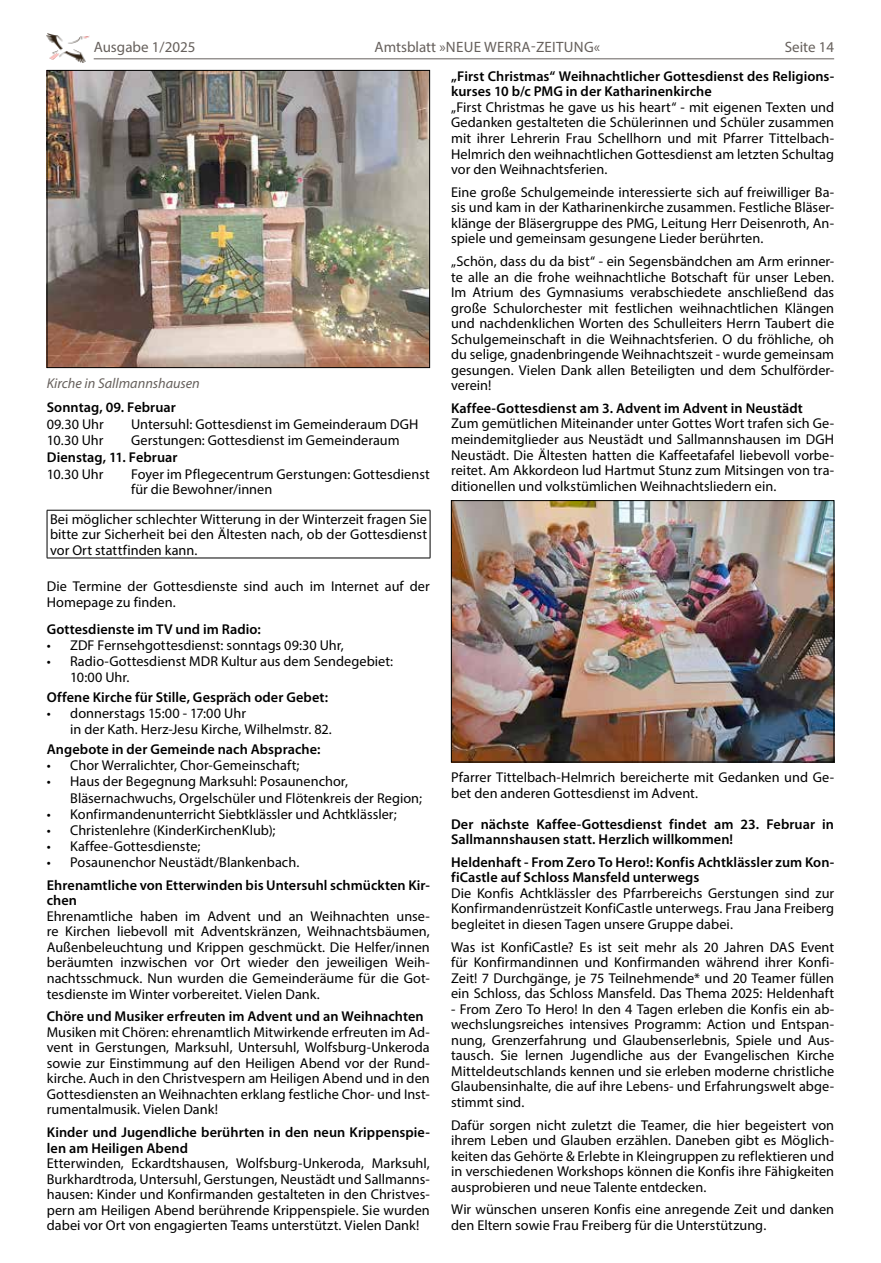
<style>
.page{position:relative;width:881px;height:1263px;background:#fff}
.page>*{position:absolute;margin:0;border:0;box-sizing:border-box;transform-origin:0 0}
.t1{font:15px "Myriad Pro";letter-spacing:.02em;color:#66605c}
.t2{font:15px "Myriad Pro";color:#66605c}
.t3{font:14.25px/15.6px "Myriad Pro";letter-spacing:.005em;color:#000;text-align:justify}
.t4{font:600 14.25px/15.6px "Myriad Pro";letter-spacing:.005em;color:#000}
.t5{font:italic 14.25px "Myriad Pro";color:#66605c}
</style>
<div class="page">
<hr style="left:94px;top:58px;width:739px;height:1px;background:#66605c">
<img style="left:47px;top:33px;width:42px;height:30px">
<img style="left:453px;top:502px;width:378px;height:258px">
<div style="left:451px;top:500px;width:382px;height:262px;border:1px solid #000"></div>
<img style="left:49px;top:72px;width:378px;height:294px">
<div style="left:47px;top:70px;width:382px;height:298px;border:1px solid #000"></div>
<hr style="left:47px;top:510px;width:1px;height:48px;background:#000">
<hr style="left:429px;top:510px;width:1px;height:48px;background:#000">
<hr style="left:47px;top:510px;width:383px;height:1px;background:#000">
<hr style="left:47px;top:558px;width:383px;height:1px;background:#000">
<p class="t2" style="left:94px;top:37px;width:103px">Ausgabe 1/2025</p>
<p class="t1" style="left:374px;top:37px;width:227px">Amtsblatt »NEUE WERRA-ZEITUNG«</p>
<p class="t2" style="left:784px;top:37px;width:51px">Seite 14</p>
<p class="t4" style="left:451px;top:68px;width:384px">„First Christmas“ Weihnachtlicher Gottesdienst des Religions&shy;kurses 10 b/c PMG in der Katharinenkirche</p>
<p class="t3" style="left:451px;top:99px;width:384px">„First Christmas he gave us his heart“ - mit eigenen Texten und Gedanken gestalteten die Schülerinnen und Schüler zusammen mit ihrer Lehrerin Frau Schellhorn und mit Pfarrer Tittelbach-Helmrich den weihnachtlichen Gottesdienst am letzten Schultag vor den Weihnachtsferien.</p>
<p class="t3" style="left:451px;top:184px;width:384px">Eine große Schulgemeinde interessierte sich auf freiwilliger Ba&shy;sis und kam in der Katharinenkirche zusammen. Festliche Bläser&shy;klänge der Bläsergruppe des PMG, Leitung Herr Deisenroth, An&shy;spiele und gemeinsam gesungene Lieder berührten.</p>
<p class="t3" style="left:451px;top:253px;width:384px">„Schön, dass du da bist“ - ein Segensbändchen am Arm erinner&shy;te alle an die frohe weihnachtliche Botschaft für unser Leben.<br>Im Atrium des Gymnasiums verabschiedete anschließend das große Schulorchester mit festlichen weihnachtlichen Klängen und nachdenklichen Worten des Schulleiters Herrn Taubert die Schulgemeinschaft in die Weihnachtsferien. O du fröhliche, oh du selige, gnadenbringende Weihnachtszeit - wurde gemeinsam gesungen. Vielen Dank allen Beteiligten und dem Schulförder&shy;verein!</p>
<p class="t4" style="left:451px;top:400px;width:353px">Kaffee-Gottesdienst am 3. Advent im Advent in Neustädt</p>
<p class="t3" style="left:451px;top:416px;width:384px">Zum gemütlichen Miteinander unter Gottes Wort trafen sich Ge&shy;meindemitglieder aus Neustädt und Sallmannshausen im DGH Neustädt. Die Ältesten hatten die Kaffeetafafel liebevoll vorbe&shy;reitet. Am Akkordeon lud Hartmut Stunz zum Mitsingen von tra&shy;ditionellen und volkstümlichen Weihnachtsliedern ein.</p>
<p class="t5" style="left:47px;top:374px;width:154px">Kirche in Sallmannshausen</p>
<p class="t4" style="left:47px;top:399px;width:130px">Sonntag, 09. Februar</p>
<p class="t3" style="left:47px;top:416px;width:58px">09.30 Uhr</p>
<p class="t3" style="left:131px;top:416px;width:289px">Untersuhl: Gottesdienst im Gemeinderaum DGH</p>
<p class="t3" style="left:47px;top:432px;width:58px">10.30 Uhr</p>
<p class="t3" style="left:131px;top:432px;width:270px">Gerstungen: Gottesdienst im Gemeinderaum</p>
<p class="t4" style="left:47px;top:449px;width:132px">Dienstag, 11. Februar</p>
<p class="t3" style="left:47px;top:466px;width:58px">10.30 Uhr</p>
<p class="t3" style="left:131px;top:466px;width:300px">Foyer im Pflegecentrum Gerstungen: Gottesdienst für die Bewohner/innen</p>
<p class="t3" style="left:50px;top:511px;width:378px">Bei möglicher schlechter Witterung in der Winterzeit fragen Sie bitte zur Sicherheit bei den Ältesten nach, ob der Gottesdienst vor Ort stattfinden kann.</p>
<p class="t3" style="left:47px;top:579px;width:384px">Die Termine der Gottesdienste sind auch im Internet auf der<br>Homepage zu finden.</p>
<p class="t4" style="left:47px;top:621px;width:215px">Gottesdienste im TV und im Radio:</p>
<p class="t3" style="left:47px;top:637px;width:298px">• ZDF Fernsehgottesdienst: sonntags 09:30 Uhr,</p>
<p class="t3" style="left:70px;top:653px;width:324px;line-height:16.2px;text-indent:-23px">• Radio-Gottesdienst MDR Kultur aus dem Sendegebiet:<br>10:00 Uhr.</p>
<p class="t4" style="left:47px;top:689px;width:282px">Offene Kirche für Stille, Gespräch oder Gebet:</p>
<p class="t3" style="left:70px;top:705px;width:263px;line-height:16.2px;text-indent:-23px">• donnerstags 15:00 - 17:00 Uhr<br>in der Kath. Herz-Jesu Kirche, Wilhelmstr. 82.</p>
<p class="t4" style="left:47px;top:741px;width:275px">Angebote in der Gemeinde nach Absprache:</p>
<p class="t3" style="left:47px;top:757px;width:254px">• Chor Werralichter, Chor-Gemeinschaft;</p>
<p class="t3" style="left:70px;top:773px;width:353px;line-height:16.2px;text-indent:-23px">• Haus der Begegnung Marksuhl: Posaunenchor,<br>Bläsernachwuchs, Orgelschüler und Flötenkreis der Region;</p>
<p class="t3" style="left:47px;top:806px;width:351px">• Konfirmandenunterricht Siebtklässler und Achtklässler;</p>
<p class="t3" style="left:47px;top:822px;width:230px">• Christenlehre (KinderKirchenKlub);</p>
<p class="t3" style="left:47px;top:838px;width:155px">• Kaffee-Gottesdienste;</p>
<p class="t3" style="left:47px;top:854px;width:254px">• Posaunenchor Neustädt/Blankenbach.</p>
<p class="t4" style="left:47px;top:877px;width:384px">Ehrenamtliche von Etterwinden bis Untersuhl schmückten Kir&shy;chen</p>
<p class="t3" style="left:47px;top:908px;width:384px">Ehrenamtliche haben im Advent und an Weihnachten unse&shy;re Kirchen liebevoll mit Adventskränzen, Weihnachtsbäumen, Außenbeleuchtung und Krippen geschmückt. Die Helfer/innen beräumten inzwischen vor Ort wieder den jeweiligen Weih&shy;nachtsschmuck. Nun wurden die Gemeinderäume für die Got&shy;tesdienste im Winter vorbereitet. Vielen Dank.</p>
<p class="t4" style="left:47px;top:1008px;width:378px">Chöre und Musiker erfreuten im Advent und an Weihnachten</p>
<p class="t3" style="left:47px;top:1024px;width:384px">Musiken mit Chören: ehrenamtlich Mitwirkende erfreuten im Ad&shy;vent in Gerstungen, Marksuhl, Untersuhl, Wolfsburg-Unkeroda sowie zur Einstimmung auf den Heiligen Abend vor der Rund&shy;kirche. Auch in den Christvespern am Heiligen Abend und in den Gottesdiensten an Weihnachten erklang festliche Chor- und Inst&shy;rumentalmusik. Vielen Dank!</p>
<p class="t4" style="left:47px;top:1124px;width:384px">Kinder und Jugendliche berührten in den neun Krippenspie&shy;len am Heiligen Abend</p>
<p class="t3" style="left:47px;top:1155px;width:384px">Etterwinden, Eckardtshausen, Wolfsburg-Unkeroda, Marksuhl, Burkhardtroda, Untersuhl, Gerstungen, Neustädt und Sallmanns&shy;hausen: Kinder und Konfirmanden gestalteten in den Christves&shy;pern am Heiligen Abend berührende Krippenspiele. Sie wurden dabei vor Ort von engagierten Teams unterstützt. Vielen Dank!</p>
<p class="t3" style="left:451px;top:769px;width:384px">Pfarrer Tittelbach-Helmrich bereicherte mit Gedanken und Ge&shy;bet den anderen Gottesdienst im Advent.</p>
<p class="t4" style="left:451px;top:816px;width:384px">Der nächste Kaffee-Gottesdienst findet am 23. Februar in<br>Sallmannshausen statt. Herzlich willkommen!</p>
<p class="t4" style="left:451px;top:854px;width:384px">Heldenhaft - From Zero To Hero!: Konfis Achtklässler zum Kon&shy;fiCastle auf Schloss Mansfeld unterwegs</p>
<p class="t3" style="left:451px;top:885px;width:384px">Die Konfis Achtklässler des Pfarrbereichs Gerstungen sind zur Konfirmandenrüstzeit KonfiCastle unterwegs. Frau Jana Freiberg begleitet in diesen Tagen unsere Gruppe dabei.</p>
<p class="t3" style="left:451px;top:939px;width:384px">Was ist KonfiCastle? Es ist seit mehr als 20 Jahren DAS Event für Konfirmandinnen und Konfirmanden während ihrer Konfi-Zeit! 7 Durchgänge, je 75 Teilnehmende* und 20 Teamer füllen ein Schloss, das Schloss Mansfeld. Das Thema 2025: Heldenhaft</p>
<p class="t3" style="left:451px;top:1001px;width:384px">- From Zero To Hero! In den 4 Tagen erleben die Konfis ein ab&shy;wechslungsreiches intensives Programm: Action und Entspan&shy;nung, Grenzerfahrung und Glaubenserlebnis, Spiele und Aus&shy;tausch. Sie lernen Jugendliche aus der Evangelischen Kirche Mitteldeutschlands kennen und sie erleben moderne christliche Glaubensinhalte, die auf ihre Lebens- und Erfahrungswelt abge&shy;stimmt sind.</p>
<p class="t3" style="left:451px;top:1117px;width:384px">Dafür sorgen nicht zuletzt die Teamer, die hier begeistert von ihrem Leben und Glauben erzählen. Daneben gibt es Möglich&shy;keiten das Gehörte &amp; Erlebte in Kleingruppen zu reflektieren und in verschiedenen Workshops können die Konfis ihre Fähigkeiten ausprobieren und neue Talente entdecken.</p>
<p class="t3" style="left:451px;top:1201px;width:384px">Wir wünschen unseren Konfis eine anregende Zeit und danken den Eltern sowie Frau Freiberg für die Unterstützung.</p>
</div>
